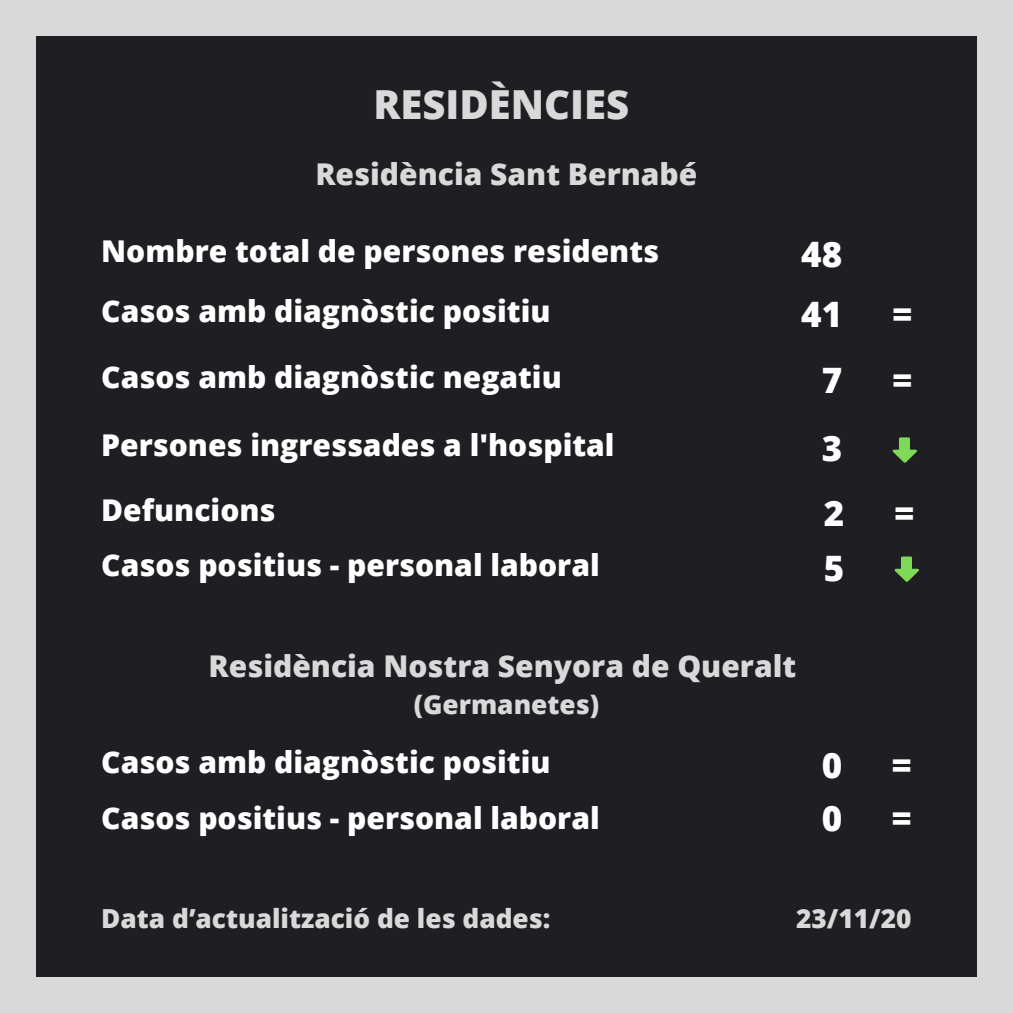
<style>
.page{position:relative;width:1013px;height:1013px;background:#fff}
.page>*{position:absolute;margin:0;border:0;box-sizing:border-box;transform-origin:0 0}
.t1{font:800 40px "Open Sans";color:#d9d9d9}
.t2{font:800 35px "Open Sans";color:#fff}
.t3{font:800 30px/60.5px "Open Sans";color:#fff}
.t4{font:800 30px "Open Sans";color:#d9d9d9}
.t5{font:800 26.25px "Open Sans";color:#d9d9d9}
</style>
<div class="page">
<div style="left:0;top:0;width:1012px;height:1012px;background:#d9d9d9"></div>
<div style="left:36px;top:36px;width:940px;height:940px;background:#1f1e23"></div>
<svg style="left:894px;top:556px;width:25px;height:26px"></svg>
<svg style="left:892px;top:437px;width:25px;height:26px"></svg>
<h1 class="t1" style="left:373px;top:76px;width:257px">RESIDÈNCIES</h1>
<p class="t4" style="left:315px;top:153px;width:383px">Residència Sant Bernabé</p>
<p class="t3" style="left:101px;top:220px;width:559px">Nombre total de persones residents<br>Casos amb diagnòstic positiu</p>
<p class="t2" style="left:801px;top:229px;width:42px">48</p>
<p class="t2" style="left:801px;top:290px;width:42px">41</p>
<p class="t2" style="left:892px;top:290px;width:21px">=</p>
<p class="t3" style="left:101px;top:346px;width:462px">Casos amb diagnòstic negatiu</p>
<p class="t2" style="left:821px;top:355px;width:22px">7</p>
<p class="t2" style="left:892px;top:355px;width:21px">=</p>
<p class="t3" style="left:101px;top:414px;width:515px">Persones ingressades a l'hospital</p>
<p class="t2" style="left:821px;top:424px;width:22px">3</p>
<p class="t3" style="left:101px;top:479px;width:176px">Defuncions</p>
<p class="t2" style="left:823px;top:489px;width:22px">2</p>
<p class="t3" style="left:101px;top:534px;width:500px">Casos positius - personal laboral</p>
<p class="t2" style="left:823px;top:543px;width:22px">5</p>
<p class="t2" style="left:894px;top:489px;width:21px">=</p>
<p class="t4" style="left:208px;top:644px;width:589px">Residència Nostra Senyora de Queralt</p>
<p class="t5" style="left:413px;top:686px;width:187px">(Germanetes)</p>
<p class="t3" style="left:101px;top:730px;width:450px">Casos amb diagnòstic positiu</p>
<p class="t2" style="left:821px;top:740px;width:22px">0</p>
<p class="t3" style="left:101px;top:787px;width:500px">Casos positius - personal laboral</p>
<p class="t2" style="left:891px;top:740px;width:21px">=</p>
<p class="t2" style="left:821px;top:793px;width:22px">0</p>
<p class="t2" style="left:891px;top:793px;width:21px">=</p>
<p class="t5" style="left:101px;top:899px;width:450px">Data d’actualització de les dades:</p>
<p class="t5" style="left:796px;top:899px;width:117px">23/11/20</p>
</div>
